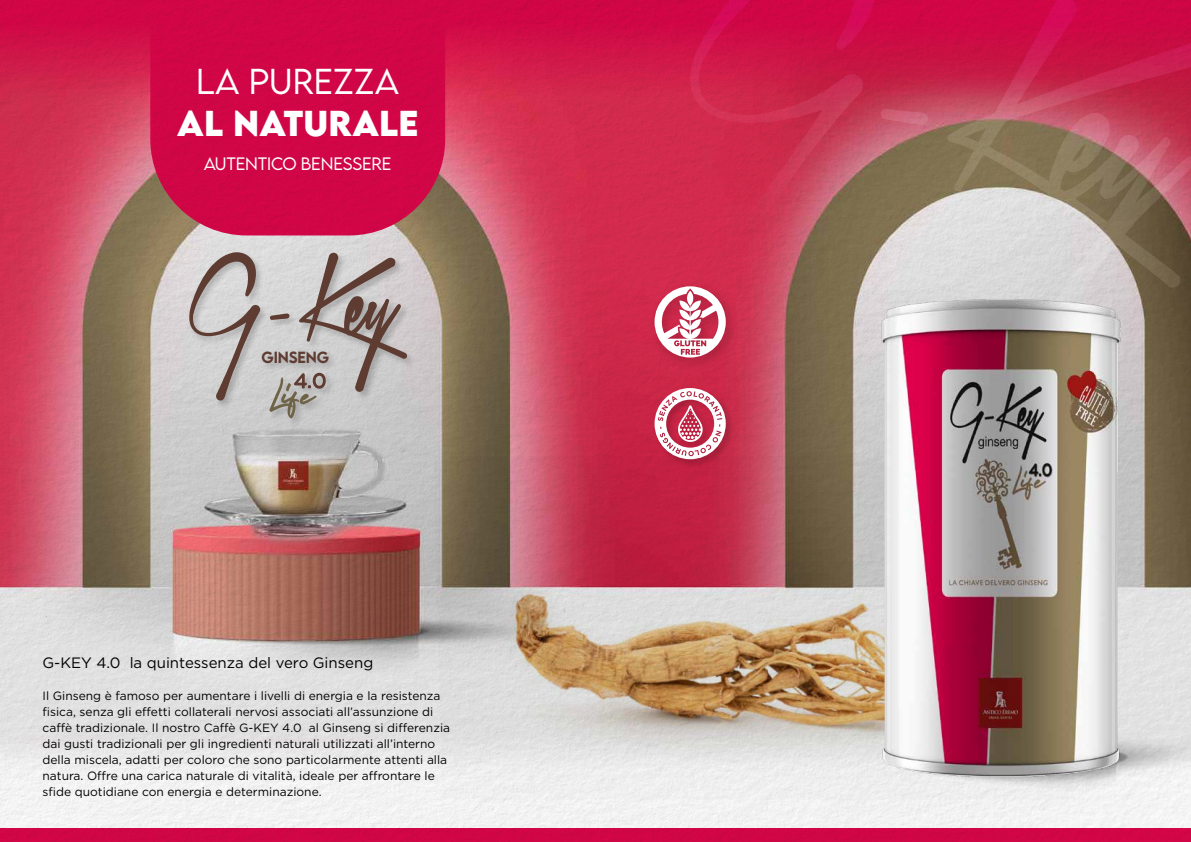
<style>
.page{position:relative;width:1191px;height:842px;background:#fff}
.page>*{position:absolute;margin:0;border:0;box-sizing:border-box;transform-origin:0 0}
.t1{font:700 32px "LEMONMILK";color:#fff}
.t2{font:300 32px "LEMONMILK";color:#fff}
.t3{font:300 16px "LEMONMILK";letter-spacing:-.01em;color:#fff}
.t4{font:15px "Gotham";color:#000}
.t5{font:500 14.4px "LEMONMILK";letter-spacing:-.01em;color:#5e3c32}
.t6{font:12px/16px "Gotham";color:#000}
</style>
<div class="page">
<div style="left:0;top:778px;width:1191px;height:50px;background:#f2f2f2"></div>
<img style="left:0;top:9px;width:1191px;height:769px">
<div style="left:150px;top:0;width:295px;height:235px;background:#d00646"></div>
<div style="left:0;top:828px;width:1191px;height:14px;background:#d00646"></div>
<svg style="left:689px;top:0;width:187px;height:279px"></svg>
<svg style="left:880px;top:109px;width:48px;height:16px"></svg>
<svg style="left:947px;top:0;width:244px;height:339px"></svg>
<div style="left:188px;top:251px;width:228px;height:159px;background:#000;opacity:.2"></div>
<svg style="left:189px;top:252px;width:71px;height:149px"></svg>
<div style="left:648px;top:280px;width:91px;height:91px;background:#000;opacity:.2"></div>
<svg style="left:654px;top:286px;width:72px;height:71px"></svg>
<div style="left:653px;top:387px;width:82px;height:82px;background:#000;opacity:.2"></div>
<svg style="left:654px;top:388px;width:72px;height:68px"></svg>
<img style="left:433px;top:456px;width:442px;height:343px">
<img style="left:819px;top:719px;width:372px;height:95px">
<img style="left:875px;top:299px;width:252px;height:477px">
<div style="left:268px;top:372px;width:67px;height:55px;background:#cbcaca"></div>
<svg style="left:269px;top:253px;width:138px;height:166px"></svg>
<h1 class="t2" style="left:196px;top:61px;width:205px">LA PUREZZA</h1>
<h1 class="t1" style="left:177px;top:102px;width:243px">AL NATURALE</h1>
<h2 class="t3" style="left:204px;top:153px;width:189px">AUTENTICO BENESSERE</h2>
<p class="t5" style="left:261px;top:347px;width:69px">GINSENG</p>
<p class="t4" style="left:43px;top:653px;width:332px">G-KEY 4.0 la quintessenza del vero Ginseng</p>
<p class="t6" style="left:43px;top:688px;width:409px">Il Ginseng è famoso per aumentare i livelli di energia e la resistenza fisica, senza gli effetti collaterali nervosi associati all’assunzione di caffè tradizionale. Il nostro Caffè G-KEY 4.0 al Ginseng si differenzia dai gusti tradizionali per gli ingredienti naturali utilizzati all’interno della miscela, adatti per coloro che sono particolarmente attenti alla natura. Offre una carica naturale di vitalità, ideale per affrontare le sfide quotidiane con energia e determinazione.</p>
</div>
